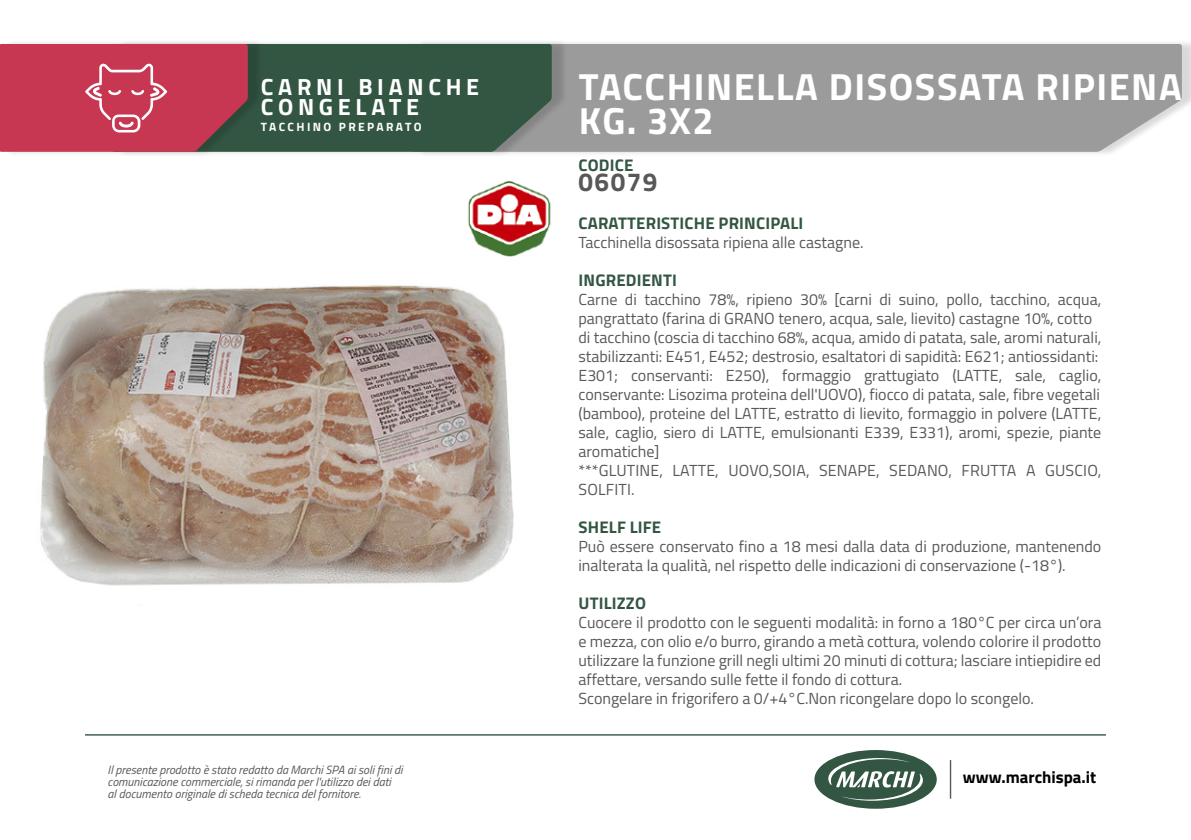
<style>
.page{position:relative;width:1191px;height:840px;background:#fff}
.page>*{position:absolute;margin:0;border:0;box-sizing:border-box;transform-origin:0 0}
.t1{font:700 37.8px/34.2px "Titillium Web";letter-spacing:.04em;color:#fff}
.t2{font:700 26px "Titillium Web";letter-spacing:.06em;color:#585857}
.t3{font:700 23.4px "Titillium Web";letter-spacing:.2em;color:#fff}
.t4{font:700 16.8px "Titillium Web";letter-spacing:.01em;color:#335643}
.t5{font:700 16.8px "Titillium Web";color:#000}
.t6{font:16px/19px "Titillium Web";color:#585857}
.t7{font:italic 12px/12px "Titillium Web";color:#585857}
.t8{font:700 12px "Titillium Web";letter-spacing:.2em;color:#fff}
</style>
<div class="page">
<hr style="left:949px;top:759px;width:2px;height:39px;background:#585857">
<div style="left:814px;top:749px;width:122px;height:59px;background:#335643;border-radius:50%"></div>
<svg style="left:828px;top:757px;width:95px;height:43px"></svg>
<hr style="left:85px;top:733px;width:1021px;height:2px;background:#335643">
<div style="left:416px;top:39px;width:775px;height:118px;background:#000;opacity:.15"></div>
<div style="left:567px;top:44px;width:614px;height:108px;background:#9c9b9b"></div>
<div style="left:116px;top:39px;width:451px;height:118px;background:#000;opacity:.15"></div>
<div style="left:264px;top:44px;width:288px;height:108px;background:#335643"></div>
<div style="left:4px;top:39px;width:260px;height:118px;background:#000;opacity:.15"></div>
<svg style="left:0;top:44px;width:248px;height:108px;background:#c13f57"></svg>
<img style="left:40px;top:256px;width:474px;height:330px">
<img style="left:468px;top:181px;width:83px;height:75px">
<p class="t3" style="left:261px;top:69px;width:220px">CARNI BIANCHE</p>
<p class="t3" style="left:261px;top:89px;width:160px">CONGELATE</p>
<p class="t8" style="left:261px;top:118px;width:162px">TACCHINO PREPARATO</p>
<p class="t3" style="left:302px;top:85px;width:91px">CARNE</p>
<p class="t7" style="left:108px;top:762px;width:296px">Il presente prodotto è stato redatto da Marchi SPA ai soli fini di comunicazione commerciale, si rimanda per l'utilizzo dei dati<br>al documento originale di scheda tecnica del fornitore.</p>
<p class="t1" style="left:578px;top:68px;width:604px">TACCHINELLA DISOSSATA RIPIENA<br>KG. 3X2</p>
<p class="t4" style="left:578px;top:152px;width:56px">CODICE</p>
<p class="t2" style="left:578px;top:162px;width:81px">06079</p>
<p class="t4" style="left:578px;top:210px;width:226px">CARATTERISTICHE PRINCIPALI</p>
<p class="t6" style="left:578px;top:232px;width:287px">Tacchinella disossata ripiena alle castagne.</p>
<p class="t4" style="left:578px;top:267px;width:100px">INGREDIENTI</p>
<p class="t6" style="left:578px;top:289px;width:524px">Carne di tacchino 78%, ripieno 30% [carni di suino, pollo, tacchino, acqua, pangrattato (farina di GRANO tenero, acqua, sale, lievito) castagne 10%, cotto</p>
<p class="t6" style="left:578px;top:327px;width:524px">di tacchino (coscia di tacchino 68%, acqua, amido di patata, sale, aromi naturali,</p>
<p class="t6" style="left:578px;top:346px;width:521px">stabilizzanti: E451, E452; destrosio, esaltatori di sapidità: E621; antiossidanti:</p>
<p class="t6" style="left:578px;top:365px;width:524px">E301; conservanti: E250), formaggio grattugiato (LATTE, sale, caglio, conservante: Lisozima proteina dell'UOVO), fiocco di patata, sale, fibre vegetali</p>
<p class="t6" style="left:578px;top:403px;width:524px;text-align:justify">(bamboo), proteine del LATTE, estratto di lievito, formaggio in polvere (LATTE, sale, caglio, siero di LATTE, emulsionanti E339, E331), aromi, spezie, piante aromatiche]</p>
<p class="t6" style="left:578px;top:460px;width:524px">***GLUTINE, LATTE, UOVO,SOIA, SENAPE, SEDANO, FRUTTA A GUSCIO,<br>SOLFITI.</p>
<p class="t4" style="left:578px;top:514px;width:84px">SHELF LIFE</p>
<p class="t6" style="left:578px;top:536px;width:524px">Può essere conservato fino a 18 mesi dalla data di produzione, mantenendo inalterata la qualità, nel rispetto delle indicazioni di conservazione (-18°).</p>
<p class="t4" style="left:578px;top:590px;width:69px">UTILIZZO</p>
<p class="t6" style="left:578px;top:612px;width:524px;text-align:justify">Cuocere il prodotto con le seguenti modalità: in forno a 180°C per circa un’ora e mezza, con olio e/o burro, girando a metà cottura, volendo colorire il prodotto utilizzare la funzione grill negli ultimi 20 minuti di cottura; lasciare intiepidire ed affettare, versando sulle fette il fondo di cottura.</p>
<p class="t6" style="left:578px;top:688px;width:457px">Scongelare in frigorifero a 0/+4°C.Non ricongelare dopo lo scongelo.</p>
<p class="t5" style="left:963px;top:764px;width:135px">www.marchispa.it</p>
</div>
